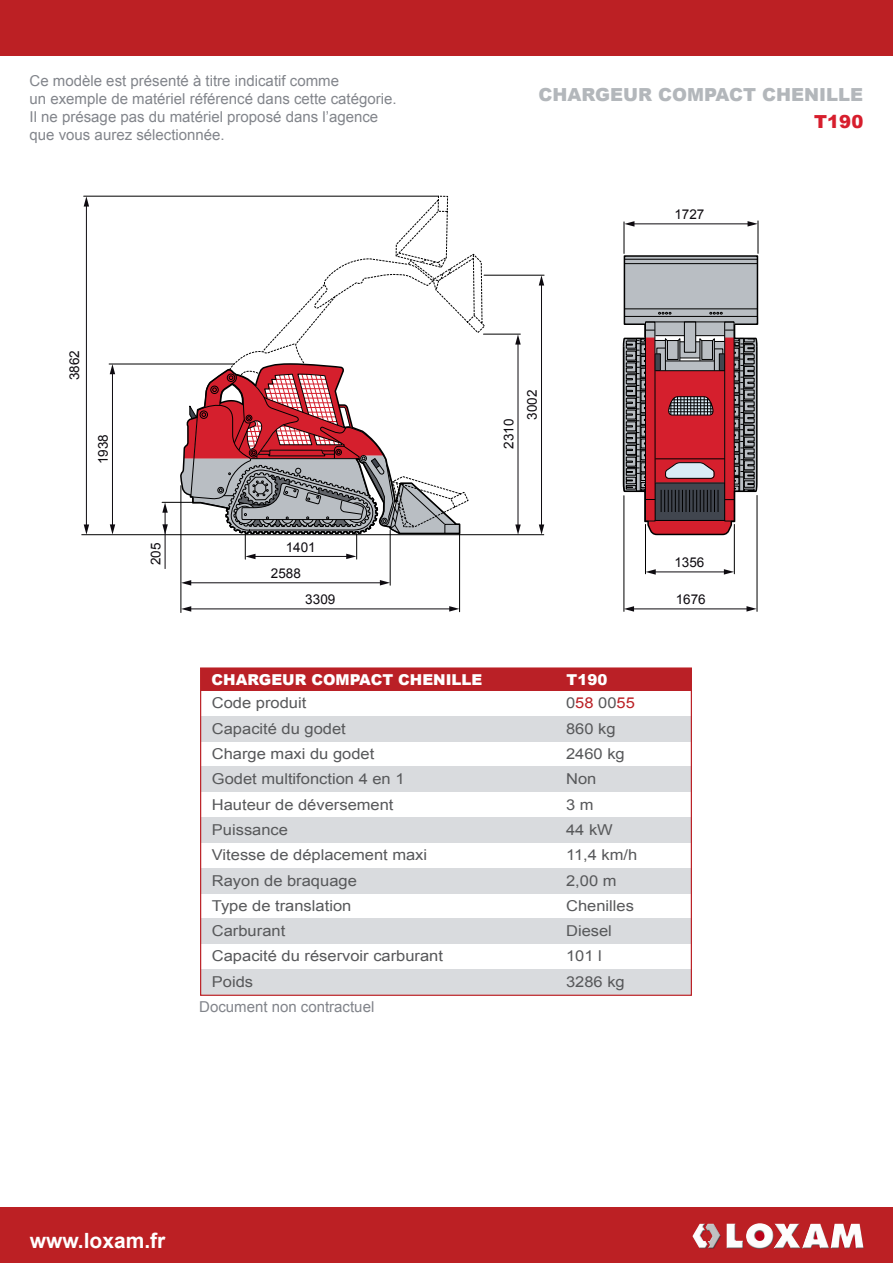
<style>
.page{position:relative;width:893px;height:1263px;background:#fff}
.page>*{position:absolute;margin:0;border:0;box-sizing:border-box;transform-origin:0 0}
.t1{font:700 21px "Arial";color:#fff}
.t2{font:900 18px "Arial";color:#b3b7bb}
.t3{font:900 18px "Arial";color:#d71e2d}
.t4{font:15px "Arial";color:#57585a;scale:1.1 1}
.t5{font:15px/18px "Arial";color:#82858b}
.t6{font:900 15px "Arial";color:#fff}
.t7{font:15px "Arial";color:#81848a}
.t8{font:13.5px/26.4px "Arial";color:#0e0b10}
.s1{color:#ba2026}
.s2{color:#bb2025}
</style>
<div class="page">
<hr style="left:81px;top:534px;width:463px;height:1px;background:#000">
<svg style="left:622px;top:255px;width:137px;height:281px;background:#9d6f75"></svg>
<div style="left:0;top:1208px;width:892px;height:55px;background:#bc2024"></div>
<div style="left:0;top:0;width:892px;height:55px;background:#bc2024"></div>
<div style="left:201px;top:668px;width:490px;height:23px;background:#ba2026"></div>
<hr style="left:654px;top:572px;width:71px;height:1px;background:#0e0b10">
<svg style="left:723px;top:569px;width:11px;height:6px"></svg>
<svg style="left:645px;top:569px;width:10px;height:6px"></svg>
<hr style="left:165px;top:511px;width:1px;height:58px;background:#0e0b10">
<svg style="left:162px;top:524px;width:6px;height:10px"></svg>
<svg style="left:162px;top:503px;width:6px;height:10px"></svg>
<hr style="left:190px;top:583px;width:192px;height:1px;background:#0e0b10">
<svg style="left:380px;top:580px;width:10px;height:5px"></svg>
<svg style="left:182px;top:580px;width:9px;height:6px"></svg>
<hr style="left:632px;top:224px;width:117px;height:1px;background:#0e0b10">
<svg style="left:747px;top:221px;width:10px;height:6px"></svg>
<svg style="left:624px;top:221px;width:10px;height:6px"></svg>
<hr style="left:632px;top:609px;width:116px;height:1px;background:#0e0b10">
<svg style="left:746px;top:606px;width:10px;height:6px"></svg>
<svg style="left:624px;top:606px;width:10px;height:6px"></svg>
<hr style="left:112px;top:372px;width:1px;height:154px;background:#0e0b10">
<svg style="left:110px;top:365px;width:5px;height:9px"></svg>
<svg style="left:110px;top:524px;width:5px;height:11px"></svg>
<hr style="left:86px;top:205px;width:1px;height:321px;background:#0e0b10">
<svg style="left:84px;top:197px;width:5px;height:10px"></svg>
<svg style="left:84px;top:524px;width:5px;height:11px"></svg>
<hr style="left:517px;top:343px;width:1px;height:182px;background:#0e0b10">
<svg style="left:515px;top:335px;width:5px;height:10px"></svg>
<svg style="left:515px;top:525px;width:5px;height:10px"></svg>
<hr style="left:541px;top:284px;width:1px;height:241px;background:#0e0b10">
<svg style="left:538px;top:276px;width:6px;height:10px"></svg>
<svg style="left:539px;top:525px;width:5px;height:10px"></svg>
<hr style="left:189px;top:609px;width:262px;height:1px;background:#0e0b10">
<svg style="left:449px;top:606px;width:10px;height:6px"></svg>
<svg style="left:182px;top:606px;width:9px;height:6px"></svg>
<hr style="left:84px;top:196px;width:354px;height:1px;background:#000">
<hr style="left:109px;top:364px;width:125px;height:1px;background:#000">
<hr style="left:162px;top:502px;width:30px;height:1px;background:#000">
<hr style="left:459px;top:534px;width:1px;height:78px;background:#000">
<hr style="left:390px;top:530px;width:1px;height:55px;background:#000">
<svg style="left:179px;top:196px;width:306px;height:363px"></svg>
<hr style="left:484px;top:275px;width:60px;height:1px;background:#000">
<hr style="left:483px;top:334px;width:37px;height:1px;background:#000">
<hr style="left:181px;top:486px;width:1px;height:127px;background:#000">
<hr style="left:623px;top:222px;width:1px;height:31px;background:#000">
<hr style="left:757px;top:221px;width:1px;height:32px;background:#000">
<hr style="left:623px;top:496px;width:1px;height:115px;background:#000">
<hr style="left:756px;top:495px;width:1px;height:116px;background:#000">
<hr style="left:734px;top:524px;width:1px;height:50px;background:#000">
<hr style="left:645px;top:524px;width:1px;height:50px;background:#000">
<div style="left:201px;top:716px;width:490px;height:25px;background:#d9dbde"></div>
<div style="left:201px;top:767px;width:490px;height:25px;background:#d9dbde"></div>
<div style="left:201px;top:817px;width:490px;height:25px;background:#d9dbde"></div>
<div style="left:201px;top:868px;width:490px;height:25px;background:#d9dbde"></div>
<div style="left:201px;top:919px;width:490px;height:25px;background:#d9dbde"></div>
<div style="left:201px;top:970px;width:490px;height:25px;background:#d9dbde"></div>
<div style="left:200px;top:667px;width:492px;height:329px;border:1px solid #bb2025"></div>
<img style="left:692px;top:1223px;width:171px;height:26px">
<p class="t5" style="left:30px;top:72px;width:368px">Ce modèle est présenté à titre indicatif comme<br>un exemple de matériel référencé dans cette catégorie.<br>Il ne présage pas du matériel proposé dans l’agence que vous aurez sélectionnée.</p>
<p class="t8" style="left:61px;top:380px;width:32px;rotate:-90deg">3862</p>
<p class="t8" style="left:90px;top:464px;width:32px;rotate:-90deg">1938</p>
<p class="t8" style="left:143px;top:565px;width:24px;rotate:-90deg">205</p>
<p class="t8" style="left:271px;top:534px;width:46px;text-indent:15px">1401<br>2588</p>
<p class="t8" style="left:305px;top:587px;width:32px">3309</p>
<p class="t2" style="left:538px;top:82px;width:326px">CHARGEUR COMPACT CHENILLE</p>
<p class="t3" style="left:814px;top:109px;width:51px">T190</p>
<p class="t8" style="left:497px;top:420px;width:32px;line-height:23.5px;text-indent:-29px;rotate:-90deg">2310<br>3002</p>
<p class="t8" style="left:674px;top:202px;width:32px">1727</p>
<p class="t8" style="left:674px;top:550px;width:32px">1356</p>
<p class="t8" style="left:675px;top:587px;width:32px">1676</p>
<p class="t6" style="left:211px;top:669px;width:272px">CHARGEUR COMPACT CHENILLE</p>
<p class="t6" style="left:566px;top:669px;width:42px">T190</p>
<p class="t4" style="left:212px;top:693px;width:87px">Code produit</p>
<p class="t4" style="left:566px;top:693px;width:64px">0<span class="s1">58</span> 00<span class="s2">55</span></p>
<p class="t4" style="left:212px;top:719px;width:123px">Capacité du godet</p>
<p class="t4" style="left:566px;top:719px;width:47px">860 kg</p>
<p class="t4" style="left:212px;top:744px;width:149px">Charge maxi du godet</p>
<p class="t4" style="left:566px;top:744px;width:55px">2460 kg</p>
<p class="t4" style="left:212px;top:769px;width:177px">Godet multifonction 4 en 1</p>
<p class="t4" style="left:566px;top:769px;width:29px">Non</p>
<p class="t4" style="left:212px;top:795px;width:167px">Hauteur de déversement</p>
<p class="t4" style="left:566px;top:795px;width:27px">3 m</p>
<p class="t4" style="left:212px;top:820px;width:71px">Puissance</p>
<p class="t4" style="left:566px;top:820px;width:44px">44 kW</p>
<p class="t4" style="left:212px;top:845px;width:197px">Vitesse de déplacement maxi</p>
<p class="t4" style="left:566px;top:845px;width:66px">11,4 km/h</p>
<p class="t4" style="left:212px;top:870px;width:133px">Rayon de braquage</p>
<p class="t4" style="left:566px;top:870px;width:47px">2,00 m</p>
<p class="t4" style="left:212px;top:896px;width:128px">Type de translation</p>
<p class="t4" style="left:566px;top:896px;width:63px">Chenilles</p>
<p class="t4" style="left:212px;top:921px;width:68px">Carburant</p>
<p class="t4" style="left:566px;top:921px;width:43px">Diesel</p>
<p class="t4" style="left:212px;top:946px;width:212px">Capacité du réservoir carburant</p>
<p class="t4" style="left:566px;top:946px;width:34px">101 l</p>
<p class="t4" style="left:212px;top:972px;width:39px">Poids</p>
<p class="t4" style="left:566px;top:972px;width:55px">3286 kg</p>
<p class="t7" style="left:199px;top:997px;width:177px">Document non contractuel</p>
<h1 class="t1" style="left:30px;top:1227px;width:137px">www.loxam.fr</h1>
</div>
